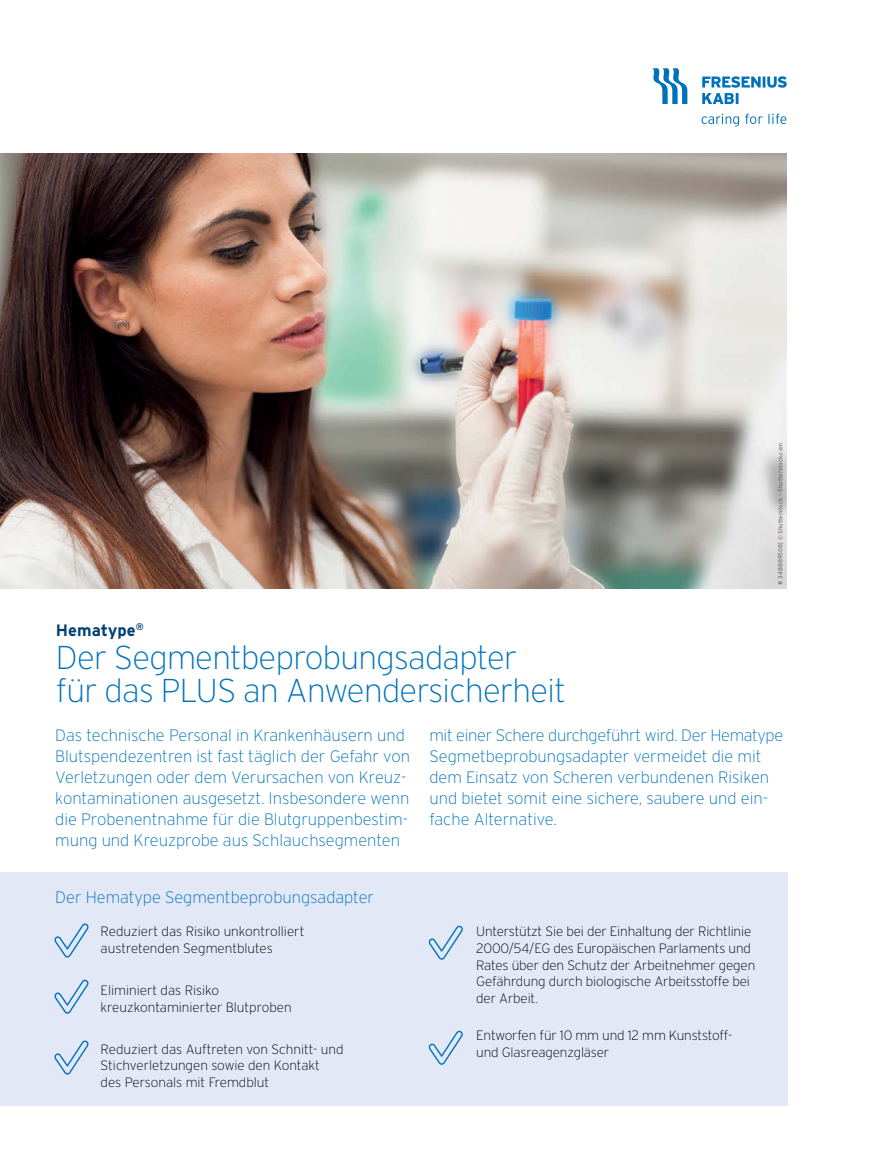
<style>
.page{position:relative;width:893px;height:1168px;background:#fff}
.page>*{position:absolute;margin:0;border:0;box-sizing:border-box;transform-origin:0 0}
.t1{font:200 33px/33px "Interstate";letter-spacing:-.02em;color:#0072bb}
.t2{font:200 16.5px/21px "Interstate";color:#0072bb}
.t3{font:700 16.5px "Interstate";color:#004071}
.t4{font:200 13.5px/16.5px "Interstate";letter-spacing:-.01em;color:#000}
.t5{font:6px "Interstate";color:#58595b}
</style>
<div class="page">
<svg style="left:653px;top:68px;width:34px;height:36px"></svg>
<svg style="left:702px;top:76px;width:85px;height:28px"></svg>
<svg style="left:701px;top:114px;width:85px;height:12px"></svg>
<img style="left:0;top:154px;width:787px;height:435px">
<div style="left:0;top:872px;width:787px;height:233px;background:#e2e8f6"></div>
<svg style="left:54px;top:923px;width:35px;height:34px"></svg>
<svg style="left:54px;top:979px;width:35px;height:34px"></svg>
<svg style="left:54px;top:1040px;width:35px;height:34px"></svg>
<svg style="left:429px;top:925px;width:34px;height:34px"></svg>
<svg style="left:429px;top:1030px;width:34px;height:34px"></svg>
<p class="t5" style="left:777px;top:584px;width:143px;rotate:-90deg"># 348889508| © Shutterstock – Shutterstock.com</p>
<p class="t3" style="left:56px;top:620px;width:89px">Hematype<sup>®</sup></p>
<h1 class="t1" style="left:56px;top:640px;width:511px">Der Segmentbeprobungsadapter für das PLUS an Anwendersicherheit</h1>
<p class="t2" style="left:55px;top:725px;width:356px">Das technische Personal in Krankenhäusern und Blutspendezentren ist fast täglich der Gefahr von Verletzungen oder dem Verursachen von Kreuz&shy;kontaminationen ausgesetzt. Insbesondere wenn die Probenentnahme für die Blutgruppenbestim&shy;mung und Kreuzprobe aus Schlauchsegmenten</p>
<p class="t2" style="left:429px;top:725px;width:355px">mit einer Schere durchgeführt wird. Der Hematype Segmetbeprobungsadapter vermeidet die mit dem Einsatz von Scheren verbundenen Risiken und bietet somit eine sichere, saubere und ein&shy;fache Alternative.</p>
<p class="t2" style="left:55px;top:886px;width:320px">Der Hematype Segmentbeprobungsadapter</p>
<p class="t4" style="left:101px;top:923px;width:205px">Reduziert das Risiko unkontrolliert austretenden Segmentblutes</p>
<p class="t4" style="left:101px;top:981px;width:193px">Eliminiert das Risiko kreuzkontaminierter Blutproben</p>
<p class="t4" style="left:101px;top:1040px;width:244px">Reduziert das Auftreten von Schnitt- und<br>Stichverletzungen sowie den Kontakt des Personals mit Fremdblut</p>
<p class="t4" style="left:476px;top:923px;width:281px">Unterstützt Sie bei der Einhaltung der Richtlinie 2000/54/EG des Europäischen Parlaments und Rates über den Schutz der Arbeitnehmer gegen Gefährdung durch biologische Arbeitsstoffe bei der Arbeit.</p>
<p class="t4" style="left:476px;top:1027px;width:258px">Entworfen für 10 mm und 12 mm Kunststoff&shy;und Glasreagenzgläser</p>
</div>
